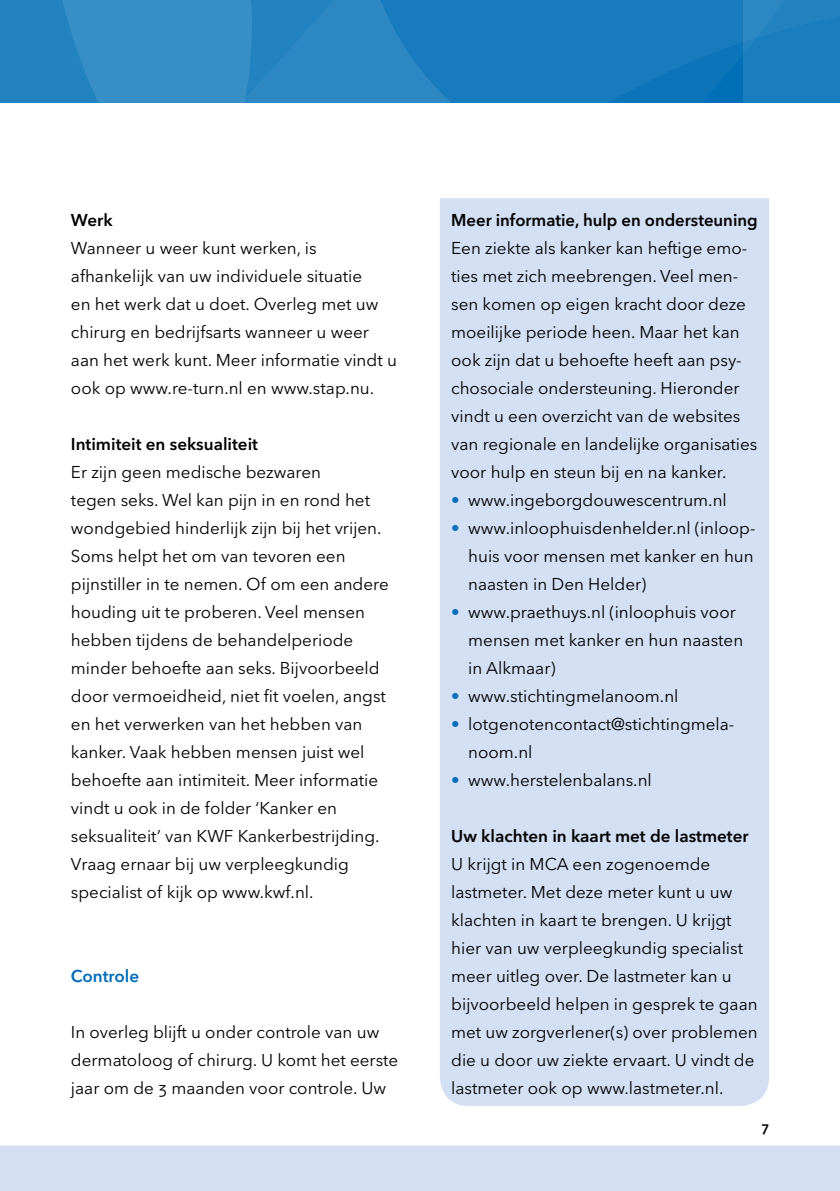
<style>
.page{position:relative;width:840px;height:1191px;background:#fff}
.page>*{position:absolute;margin:0;border:0;box-sizing:border-box;transform-origin:0 0}
.t1{font:17px/28px "Avenir Next LT Pro";color:#000}
.t2{font:600 17px "Avenir Next LT Pro";color:#000}
.t3{font:600 17px "Avenir Next LT Pro";color:#006db8}
.t4{font:600 14px "Avenir Next LT Pro";color:#000}
.s1{color:#006db8}
</style>
<div class="page">
<svg style="left:0;top:0;width:839px;height:102px;background:#2281c0"></svg>
<div style="left:0;top:1145px;width:839px;height:46px;background:#d3dff3"></div>
<div style="left:440px;top:198px;width:328px;height:908px;background:#d3dff3"></div>
<p class="t2" style="left:71px;top:210px;width:43px">Werk</p>
<p class="t1" style="left:71px;top:234px;width:327px">Wanneer u weer kunt werken, is afhankelijk van uw individuele situatie<br>en het werk dat u doet. Overleg met uw chirurg en bedrijfsarts wanneer u weer aan het werk kunt. Meer informatie vindt u ook op www.re-turn.nl en www.stap.nu.</p>
<p class="t2" style="left:71px;top:434px;width:188px">Intimiteit en seksualiteit</p>
<p class="t1" style="left:71px;top:458px;width:319px">Er zijn geen medische bezwaren<br>tegen seks. Wel kan pijn in en rond het wondgebied hinderlijk zijn bij het vrijen.<br>Soms helpt het om van tevoren een pijnstiller in te nemen. Of om een andere houding uit te proberen. Veel mensen hebben tijdens de behandelperiode minder behoefte aan seks. Bijvoorbeeld door vermoeidheid, niet fit voelen, angst en het verwerken van het hebben van kanker. Vaak hebben mensen juist wel behoefte aan intimiteit. Meer informatie vindt u ook in de folder ‘Kanker en seksualiteit’ van KWF Kankerbestrijding.<br>Vraag ernaar bij uw verpleegkundig specialist of kijk op www.kwf.nl.</p>
<p class="t3" style="left:71px;top:966px;width:70px">Controle</p>
<p class="t1" style="left:71px;top:1018px;width:329px">In overleg blijft u onder controle van uw dermatoloog of chirurg. U komt het eerste jaar om de 3 maanden voor controle. Uw</p>
<p class="t2" style="left:451px;top:210px;width:308px">Meer informatie, hulp en ondersteuning</p>
<p class="t1" style="left:451px;top:234px;width:307px">Een ziekte als kanker kan heftige emo&shy;ties met zich meebrengen. Veel men&shy;sen komen op eigen kracht door deze moeilijke periode heen. Maar het kan ook zijn dat u behoefte heeft aan psy&shy;chosociale ondersteuning. Hieronder vindt u een overzicht van de websites van regionale en landelijke organisaties voor hulp en steun bij en na kanker.</p>
<p class="t1" style="left:451px;top:486px;width:277px"><span class="s1">•</span> www.ingeborgdouwescentrum.nl</p>
<p class="t1" style="left:468px;top:514px;width:288px;text-align:justify;text-indent:-17px"><span class="s1">•</span> www.inloophuisdenhelder.nl (inloop&shy;huis voor mensen met kanker en hun naasten in Den Helder)</p>
<p class="t1" style="left:468px;top:598px;width:276px;text-indent:-17px"><span class="s1">•</span> www.praethuys.nl (inloophuis voor mensen met kanker en hun naasten in Alkmaar)</p>
<p class="t1" style="left:451px;top:682px;width:229px"><span class="s1">•</span> www.stichtingmelanoom.nl</p>
<p class="t1" style="left:468px;top:710px;width:267px;text-indent:-17px"><span class="s1">•</span> lotgenotencontact@stichtingmela&shy;noom.nl</p>
<p class="t1" style="left:451px;top:766px;width:202px"><span class="s1">•</span> www.herstelenbalans.nl</p>
<p class="t2" style="left:451px;top:826px;width:299px">Uw klachten in kaart met de lastmeter</p>
<p class="t1" style="left:451px;top:850px;width:308px">U krijgt in MCA een zogenoemde lastmeter. Met deze meter kunt u uw klachten in kaart te brengen. U krijgt hier van uw verpleegkundig specialist meer uitleg over. De lastmeter kan u bijvoorbeeld helpen in gesprek te gaan met uw zorgverlener(s) over problemen die u door uw ziekte ervaart. U vindt de lastmeter ook op www.lastmeter.nl.</p>
<p class="t4" style="left:761px;top:1118px;width:9px">7</p>
</div>
